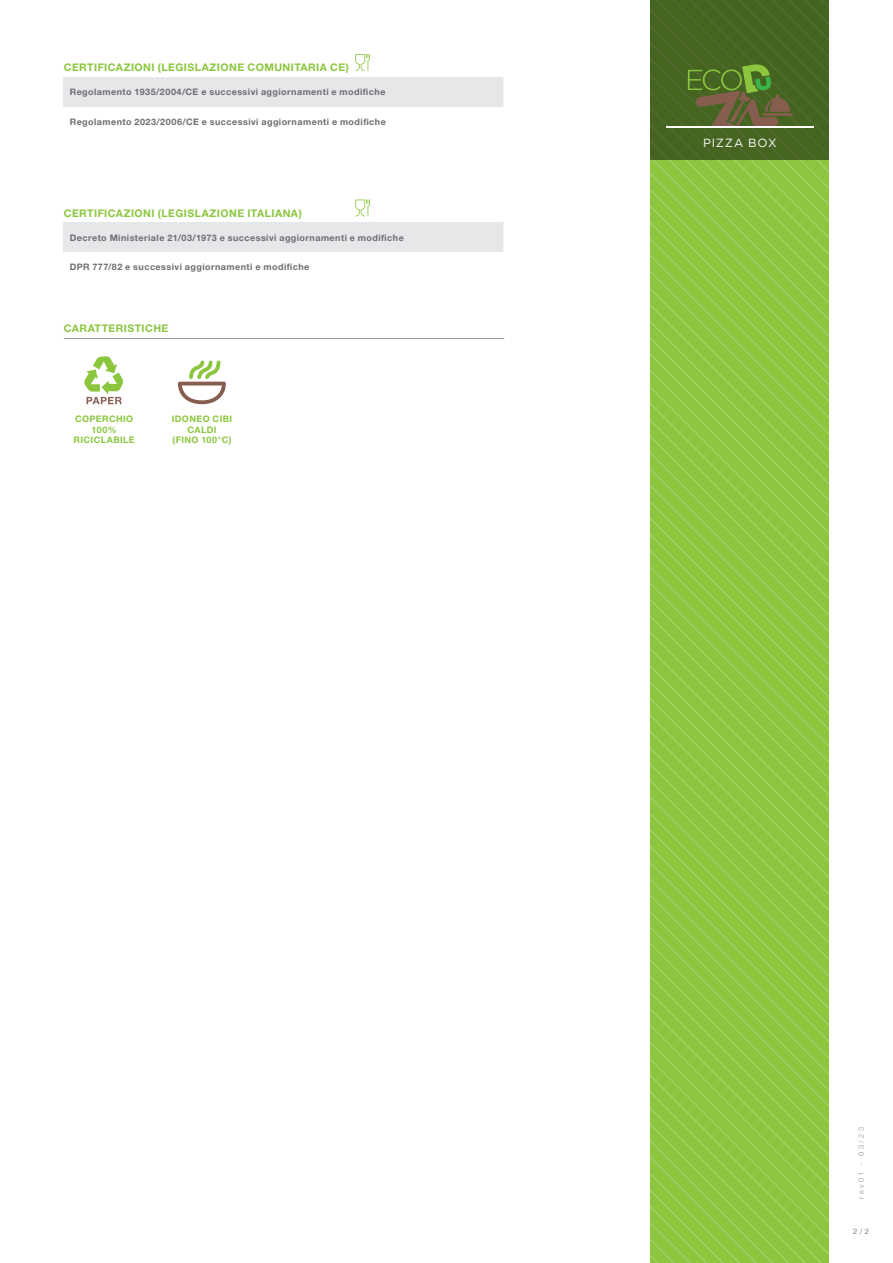
<style>
.page{position:relative;width:893px;height:1263px;background:#fff}
.page>*{position:absolute;margin:0;border:0;box-sizing:border-box;transform-origin:0 0}
.t1{font:11.85px "Gotham";letter-spacing:.07em;color:#fff}
.t2{font:700 10.5px "Helvetica Neue LT Std";letter-spacing:.045em;color:#8bc63e}
.t3{font:700 9px "Helvetica Neue LT Std";letter-spacing:.05em;color:#6c6d70}
.t4{font:700 9px/10.5px "Helvetica Neue LT Std";letter-spacing:.05em;color:#8bc63e;text-align:center}
.t5{font:300 7.5px "Helvetica Neue LT Std";letter-spacing:.315em;color:#939598}
.t6{font:300 7.5px "Helvetica Neue LT Std";color:#57585a}
</style>
<div class="page">
<svg style="left:651px;top:356px;width:178px;height:178px"></svg>
<svg style="left:651px;top:534px;width:178px;height:57px"></svg>
<svg style="left:651px;top:591px;width:178px;height:319px"></svg>
<svg style="left:651px;top:348px;width:178px;height:8px"></svg>
<svg style="left:651px;top:339px;width:178px;height:9px"></svg>
<svg style="left:651px;top:331px;width:178px;height:8px"></svg>
<svg style="left:651px;top:323px;width:178px;height:8px"></svg>
<svg style="left:651px;top:315px;width:178px;height:8px"></svg>
<svg style="left:651px;top:307px;width:178px;height:8px"></svg>
<svg style="left:651px;top:298px;width:178px;height:9px"></svg>
<svg style="left:651px;top:290px;width:178px;height:8px"></svg>
<svg style="left:651px;top:282px;width:178px;height:8px"></svg>
<svg style="left:651px;top:274px;width:178px;height:8px"></svg>
<svg style="left:651px;top:266px;width:178px;height:8px"></svg>
<svg style="left:651px;top:257px;width:178px;height:9px"></svg>
<svg style="left:651px;top:159px;width:178px;height:98px"></svg>
<svg style="left:651px;top:910px;width:178px;height:58px"></svg>
<svg style="left:651px;top:968px;width:178px;height:295px"></svg>
<svg style="left:653px;top:0;width:176px;height:249px"></svg>
<hr style="left:666px;top:126px;width:148px;height:1px;background:#fff">
<div style="left:64px;top:77px;width:440px;height:30px;background:#e6e7e9"></div>
<hr style="left:503px;top:77px;width:1px;height:30px;background:#fff">
<div style="left:64px;top:223px;width:440px;height:29px;background:#e6e7e9"></div>
<svg style="left:503px;top:223px;width:1px;height:29px"></svg>
<hr style="left:64px;top:338px;width:440px;height:1px;background:#939598">
<svg style="left:355px;top:54px;width:15px;height:17px"></svg>
<svg style="left:355px;top:200px;width:15px;height:17px"></svg>
<svg style="left:84px;top:356px;width:39px;height:48px"></svg>
<svg style="left:178px;top:360px;width:48px;height:44px"></svg>
<p class="t2" style="left:64px;top:61px;width:287px">CERTIFICAZIONI (LEGISLAZIONE COMUNITARIA CE)</p>
<p class="t3" style="left:70px;top:87px;width:317px">Regolamento 1935/2004/CE e successivi aggiornamenti e modifiche</p>
<p class="t3" style="left:70px;top:116px;width:318px">Regolamento 2023/2006/CE e successivi aggiornamenti e modifiche</p>
<p class="t2" style="left:64px;top:206px;width:239px">CERTIFICAZIONI (LEGISLAZIONE ITALIANA)</p>
<p class="t3" style="left:70px;top:232px;width:336px">Decreto Ministeriale 21/03/1973 e successivi aggiornamenti e modifiche</p>
<p class="t3" style="left:70px;top:262px;width:241px">DPR 777/82 e successivi aggiornamenti e modifiche</p>
<p class="t2" style="left:64px;top:322px;width:106px">CARATTERISTICHE</p>
<p class="t4" style="left:74px;top:414px;width:63px">COPERCHIO<br>100%<br>RICICLABILE</p>
<p class="t4" style="left:172px;top:414px;width:62px">IDONEO CIBI<br>CALDI<br>(FINO 100°C)</p>
<h1 class="t1" style="left:703px;top:135px;width:75px">PIZZA BOX</h1>
<p class="t5" style="left:856px;top:1199px;width:73px;rotate:-90deg">rev01 - 03/23</p>
<p class="t6" style="left:853px;top:1226px;width:17px">2/2</p>
</div>
